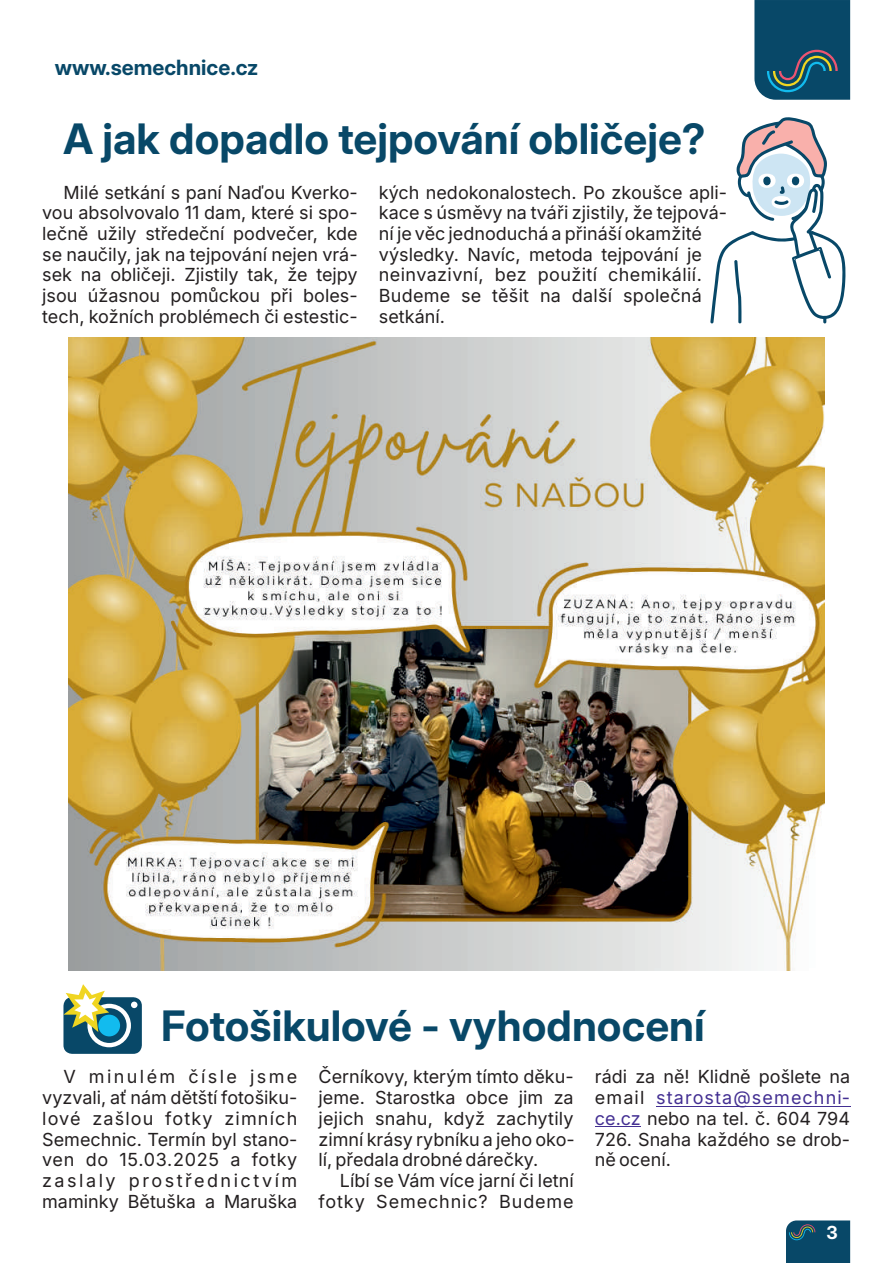
<style>
.page{position:relative;width:893px;height:1263px;background:#fff}
.page>*{position:absolute;margin:0;border:0;box-sizing:border-box;transform-origin:0 0}
.t1{font:700 42px "Inter 28 pt";color:#084868}
.t2{font:700 21px "Inter 28 pt";color:#084868}
.t3{font:18px/20.7px "Inter";color:#231f20;text-align:justify}
.t4{font:700 18px "Inter 28 pt";color:#fff}
.s1{color:#432f92}
</style>
<div class="page">
<svg style="left:786px;top:1220px;width:64px;height:43px;background:#114e6b"></svg>
<svg style="left:754px;top:0;width:96px;height:100px;background:#17516c"></svg>
<hr style="left:656px;top:1106px;width:186px;height:1px;background:#432f92">
<hr style="left:595px;top:1126px;width:46px;height:1px;background:#432f92">
<img style="left:68px;top:337px;width:756px;height:634px">
<svg style="left:710px;top:117px;width:136px;height:207px"></svg>
<div style="left:63px;top:997px;width:79px;height:57px;background:#084868;border-radius:9px"></div>
<div style="left:87px;top:1004px;width:44px;height:43px;background:#fff;border-radius:50%"></div>
<svg style="left:92px;top:1008px;width:35px;height:35px"></svg>
<div style="left:98px;top:1015px;width:22px;height:21px;background:#12bbee;border-radius:50%"></div>
<div style="left:131px;top:1001px;width:6px;height:7px;background:#fff;border-radius:50%"></div>
<svg style="left:63px;top:984px;width:46px;height:48px"></svg>
<p class="t2" style="left:55px;top:55px;width:205px">www.semechnice.cz</p>
<h1 class="t1" style="left:63px;top:114px;width:644px">A jak dopadlo tejpování obličeje?</h1>
<p class="t3" style="left:42px;top:182px;width:317px;text-indent:21px">Milé setkání s paní Naďou Kverko&shy;vou absolvovalo 11 dam, které si spo&shy;lečně užily středeční podvečer, kde se naučily, jak na tejpování nejen vrá&shy;sek na obličeji. Zjistily tak, že tejpy jsou úžasnou pomůckou při boles&shy;tech, kožních problémech či estestic-</p>
<p class="t3" style="left:379px;top:182px;width:350px;text-align:left">kých nedokonalostech. Po zkoušce apli&shy;kace s úsměvy na tváři zjistily, že tejpová&shy;ní je věc jednoduchá a přináší okamžité výsledky. Navíc, metoda tejpování je neinvazivní, bez použití chemikálií.<br>Budeme se těšit na další společná setkání.</p>
<h1 class="t1" style="left:161px;top:1000px;width:545px">Fotošikulové - vyhodnocení</h1>
<p class="t3" style="left:42px;top:1066px;width:257px;text-indent:21px">V minulém čísle jsme vyzvali, ať nám dětští fotošiku&shy;lové zašlou fotky zimních Semechnic. Termín byl stano&shy;ven do 15.03.2025 a fotky zaslaly prostřednictvím maminky Bětuška a Maruška</p>
<p class="t3" style="left:319px;top:1066px;width:258px">Černíkovy, kterým tímto děku&shy;jeme. Starostka obce jim za jejich snahu, když zachytily zimní krásy rybníku a jeho oko&shy;lí, předala drobné dárečky.</p>
<p class="t3" style="left:319px;top:1170px;width:257px;text-align:right">Líbí se Vám více jarní či letní fotky Semechnic? Budeme</p>
<p class="t3" style="left:595px;top:1066px;width:257px">rádi za ně! Klidně pošlete na email <span class="s1">starosta@semechni&shy;ce.cz</span> nebo na tel. č. 604 794<br>726. Snaha každého se drob&shy;ně ocení.</p>
<p class="t4" style="left:826px;top:1221px;width:13px">3</p>
</div>
